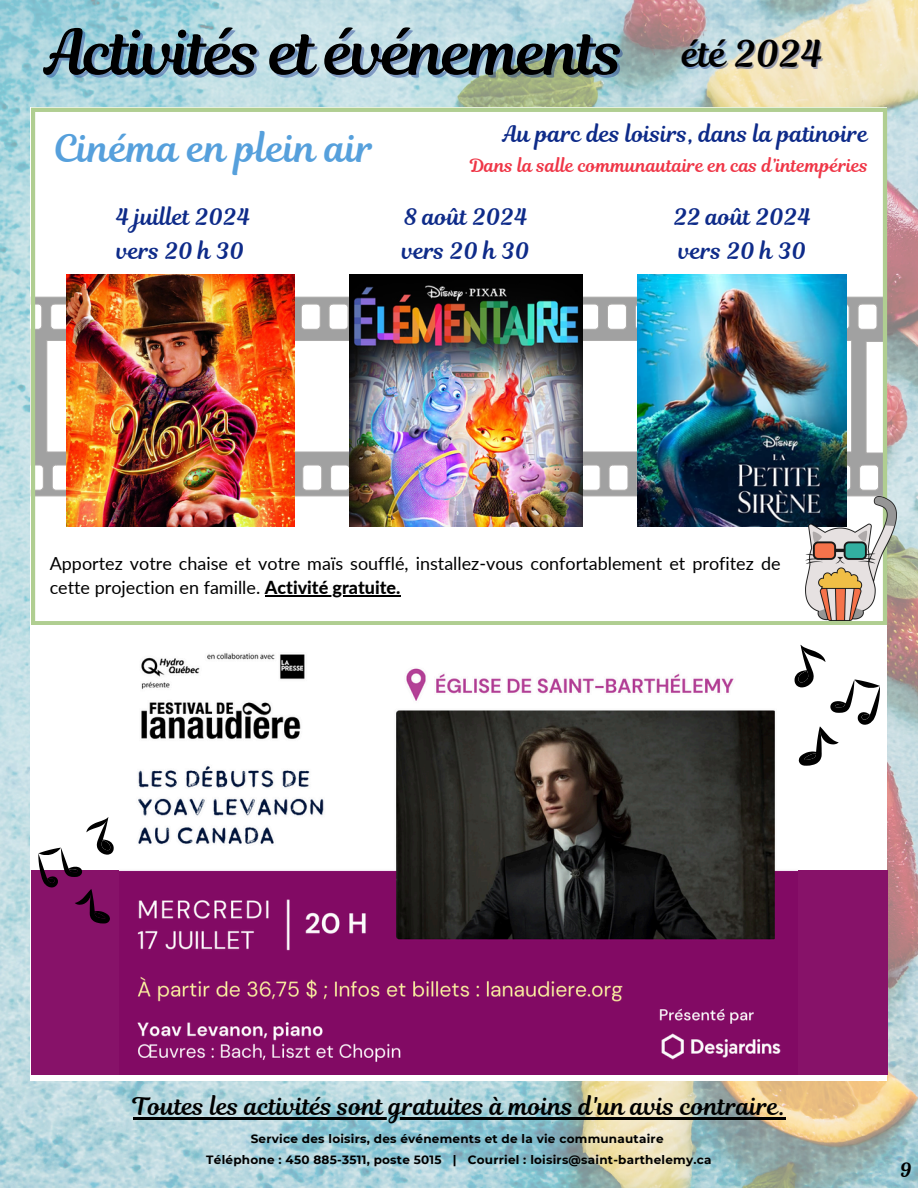
<style>
.page{position:relative;width:918px;height:1188px;background:#fff}
.page>*{position:absolute;margin:0;border:0;box-sizing:border-box;transform-origin:0 0}
.t1{font:62.7px "Magnolia Script";letter-spacing:-.03em;color:#000}
.t2{font:37.5px "Magnolia Script";letter-spacing:.01em;color:#56a0dc}
.t3{font:36.6px "Magnolia Script";color:#000}
.t4{font:24px "Magnolia Script";letter-spacing:.01em;color:#000}
.t5{font:22.5px/33.8px "Magnolia Script";letter-spacing:.01em;color:#0e2b89}
.t6{font:19.5px "Magnolia Script";color:#000}
.t7{font:18px/24.8px "Lato";color:#000}
.t8{font:18px "Magnolia Script";letter-spacing:.01em;color:#ef3647}
.t9{font:700 12px "Montserrat";letter-spacing:.02em;color:#000}
.s1{font-weight:800}
</style>
<div class="page">
<img style="left:0;top:0;width:918px;height:1188px">
<div style="left:31px;top:108px;width:856px;height:972px;background:#fff"></div>
<svg style="left:31px;top:108px;width:856px;height:517px"></svg>
<img style="left:67px;top:274px;width:227px;height:252px">
<img style="left:349px;top:274px;width:233px;height:252px">
<img style="left:638px;top:274px;width:209px;height:252px">
<div style="left:31px;top:870px;width:856px;height:205px;background:#871269"></div>
<img style="left:120px;top:653px;width:678px;height:409px">
<img style="left:805px;top:497px;width:91px;height:123px">
<svg style="left:794px;top:645px;width:86px;height:121px"></svg>
<hr style="left:133px;top:1117px;width:652px;height:3px;background:#000">
<hr style="left:265px;top:596px;width:136px;height:1px;background:#000">
<svg style="left:38px;top:817px;width:75px;height:107px"></svg>
<h3 class="t1" style="left:46px;top:8px;width:580px">Activités et événements</h3>
<p class="t3" style="left:683px;top:28px;width:141px">été 2024</p>
<p class="t2" style="left:54px;top:122px;width:322px">Cinéma en plein air</p>
<p class="t5" style="left:503px;top:117px;width:367px">Au parc des loisirs, dans la patinoire</p>
<p class="t8" style="left:470px;top:153px;width:400px">Dans la salle communautaire en cas d’intempéries</p>
<p class="t5" style="left:116px;top:200px;width:136px">4 juillet 2024 vers 20 h 30</p>
<p class="t5" style="left:674px;top:200px;width:138px">22 août 2024 vers 20 h 30</p>
<h3 class="t5" style="left:402px;top:200px;width:129px">8 août 2024 vers 20 h 30</h3>
<p class="t7" style="left:50px;top:550px;width:732px">Apportez votre chaise et votre maïs soufflé, installez-vous confortablement et profitez de cette projection en famille. <span class="s1">Activité gratuite.</span></p>
<h3 class="t4" style="left:133px;top:1090px;width:654px">Toutes les activités sont gratuites à moins d'un avis contraire.</h3>
<p class="t9" style="left:251px;top:1131px;width:414px">Service des loisirs, des événements et de la vie communautaire</p>
<h4 class="t9" style="left:206px;top:1152px;width:507px">Téléphone : 450 885-3511, poste 5015 | Courriel : loisirs@saint-barthelemy.ca</h4>
<p class="t6" style="left:900px;top:1157px;width:13px">9</p>
</div>
